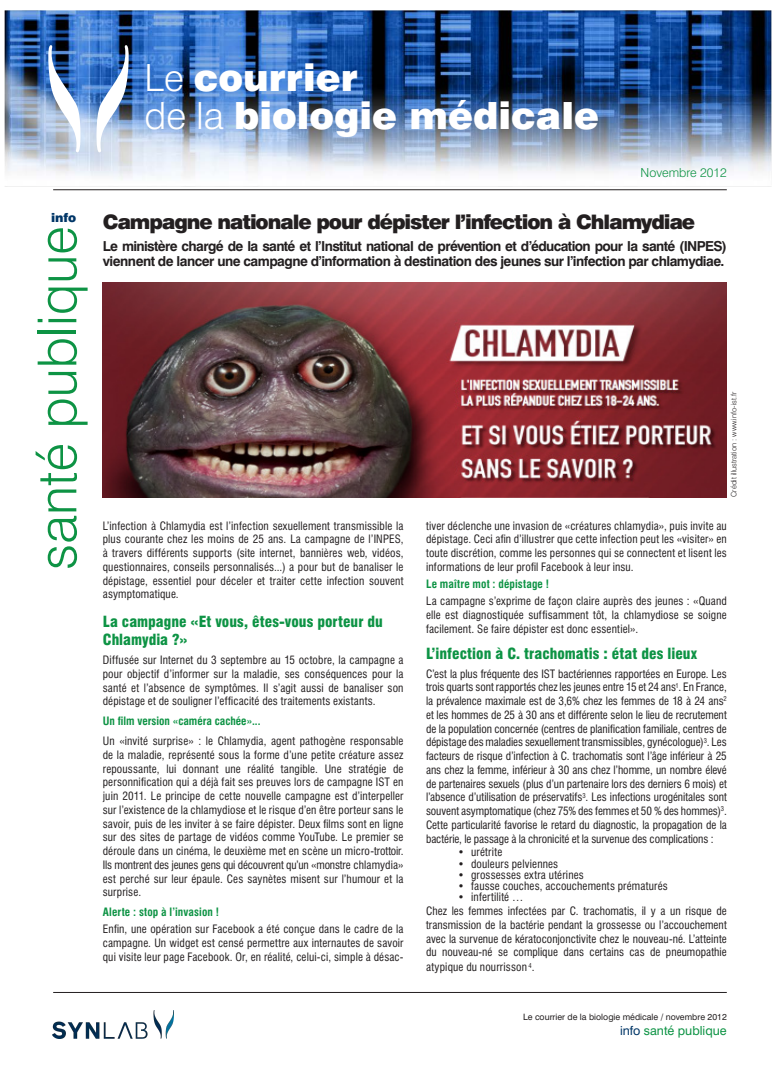
<style>
.page{position:relative;width:780px;height:1088px;background:#fff}
.page>*{position:absolute;margin:0;border:0;box-sizing:border-box;transform-origin:0 0}
.t1{font:300 53.75px "Swiss 721 BT";color:#0d9344}
.t2{font:900 37.5px/37.5px "Swiss 721 BT";color:#fff}
.t3{font:900 20px "Swiss 721 BT";letter-spacing:-.055em;color:#231f20}
.t4{font:900 condensed 15px/18.8px "Swiss 721 BT";color:#0d9344}
.t5{font:700 13.75px/15px "Swiss 721 BT";letter-spacing:-.04em;color:#231f20}
.t6{font:12.5px "Swiss 721 BT";color:#0d9344}
.t7{font:300 12.5px "Swiss 721 BT";color:#0d9344}
.t8{font:900 12.25px "Swiss 721 BT";color:#003667}
.t9{font:condensed 11.25px/13.8px "Swiss 721 BT";letter-spacing:.01em;color:#231f20;text-align:justify}
.t10{font:700 condensed 11.25px "Swiss 721 BT";letter-spacing:.01em;color:#0d9344}
.t11{font:8.75px "Swiss 721 BT";color:#231f20}
.t12{font:300 7.5px "Swiss 721 BT";color:#231f20}
.s1{font-weight:300}
.s2{color:#003667}
</style>
<div class="page">
<img style="left:4px;top:10px;width:768px;height:488px">
<hr style="left:53px;top:992px;width:673px;height:1px;background:#231f20">
<svg style="left:48px;top:45px;width:33px;height:107px"></svg>
<img style="left:96px;top:45px;width:33px;height:107px">
<hr style="left:53px;top:190px;width:673px;height:1px;background:#231f20">
<img style="left:103px;top:283px;width:623px;height:215px">
<img style="left:53px;top:1010px;width:120px;height:28px">
<p class="t8" style="left:51px;top:210px;width:27px">info</p>
<p class="t1" style="left:24px;top:570px;width:346px;rotate:-90deg">santé publique</p>
<p class="t2" style="left:144px;top:59px;width:456px"><span class="s1">Le</span> courrier<br><span class="s1">de la</span> biologie médicale</p>
<p class="t7" style="left:640px;top:165px;width:88px">Novembre 2012</p>
<p class="t3" style="left:103px;top:209px;width:594px">Campagne nationale pour dépister l’infection à Chlamydiae</p>
<p class="t5" style="left:103px;top:239px;width:625px">Le ministère chargé de la santé et l’Institut national de prévention et d’éducation pour la santé (INPES) viennent de lancer une campagne d’information à destination des jeunes sur l’infection par chlamydiae.</p>
<p class="t9" style="left:103px;top:518px;width:302px">L’infection à Chlamydia est l’infection sexuellement transmissible la plus courante chez les moins de 25 ans. La campagne de l’INPES, à travers différents supports (site internet, bannières web, vidéos, questionnaires, conseils personnalisés...) a pour but de banaliser le dépistage, essentiel pour déceler et traiter cette infection souvent asymptomatique.</p>
<p class="t4" style="left:103px;top:612px;width:282px">La campagne «Et vous, êtes-vous porteur du<br>Chlamydia ?»</p>
<p class="t9" style="left:103px;top:653px;width:302px">Diffusée sur Internet du 3 septembre au 15 octobre, la campagne a pour objectif d’informer sur la maladie, ses conséquences pour la santé et l’absence de symptômes. Il s’agit aussi de banaliser son dépistage et de souligner l’efficacité des traitements existants.</p>
<p class="t10" style="left:103px;top:714px;width:159px">Un film version «caméra cachée»...</p>
<p class="t9" style="left:103px;top:734px;width:302px">Un «invité surprise» : le Chlamydia, agent pathogène responsable de la maladie, représenté sous la forme d’une petite créature assez repoussante, lui donnant une réalité tangible. Une stratégie de personnification qui a déjà fait ses preuves lors de campagne IST en juin 2011. Le principe de cette nouvelle campagne est d’interpeller sur l’existence de la chlamydiose et le risque d’en être porteur sans le savoir, puis de les inviter à se faire dépister. Deux films sont en ligne sur des sites de partage de vidéos comme YouTube. Le premier se déroule dans un cinéma, le deuxième met en scène un micro-trottoir.<br>Ils montrent des jeunes gens qui découvrent qu’un «monstre chlamydia» est perché sur leur épaule. Ces saynètes misent sur l’humour et la surprise.</p>
<p class="t10" style="left:103px;top:905px;width:118px">Alerte : stop à l’invasion !</p>
<p class="t9" style="left:103px;top:922px;width:302px">Enfin, une opération sur Facebook a été conçue dans le cadre de la campagne. Un widget est censé permettre aux internautes de savoir qui visite leur page Facebook. Or, en réalité, celui-ci, simple à désac-</p>
<p class="t12" style="left:729px;top:497px;width:106px;rotate:-90deg">Crédit illustration : www.info-ist.fr</p>
<p class="t9" style="left:426px;top:518px;width:302px">tiver déclenche une invasion de «créatures chlamydia», puis invite au dépistage. Ceci afin d’illustrer que cette infection peut les «visiter» en toute discrétion, comme les personnes qui se connectent et lisent les informations de leur profil Facebook à leur insu.</p>
<p class="t10" style="left:426px;top:577px;width:124px">Le maître mot : dépistage !</p>
<p class="t9" style="left:426px;top:594px;width:302px">La campagne s’exprime de façon claire auprès des jeunes : «Quand elle est diagnostiquée suffisamment tôt, la chlamydiose se soigne facilement. Se faire dépister est donc essentiel».</p>
<p class="t4" style="left:426px;top:644px;width:272px">L’infection à C. trachomatis : état des lieux</p>
<p class="t9" style="left:426px;top:666px;width:302px">C’est la plus fréquente des IST bactériennes rapportées en Europe. Les trois quarts sont rapportés chez les jeunes entre 15 et 24 ans<sup>1</sup>. En France, la prévalence maximale est de 3,6% chez les femmes de 18 à 24 ans<sup>2 </sup>et les hommes de 25 à 30 ans et différente selon le lieu de recrutement de la population concernée (centres de planification familiale, centres de dépistage des maladies sexuellement transmissibles, gynécologue)<sup>3</sup>. Les facteurs de risque d’infection à C. trachomatis sont l’âge inférieur à 25 ans chez la femme, inférieur à 30 ans chez l’homme, un nombre élevé de partenaires sexuels (plus d’un partenaire lors des derniers 6 mois) et l’absence d’utilisation de préservatifs<sup>3</sup>. Les infections urogénitales sont souvent asymptomatique (chez 75% des femmes et 50 % des hommes)<sup>3</sup>.<br>Cette particularité favorise le retard du diagnostic, la propagation de la bactérie, le passage à la chronicité et la survenue des complications :</p>
<p class="t9" style="left:458px;top:845px;width:46px">• urétrite</p>
<p class="t9" style="left:458px;top:856px;width:102px">• douleurs pelviennes</p>
<p class="t9" style="left:458px;top:868px;width:127px">• grossesses extra utérines</p>
<p class="t9" style="left:458px;top:879px;width:211px">• fausse couches, accouchements prématurés</p>
<p class="t9" style="left:458px;top:890px;width:67px">• infertilité …</p>
<p class="t9" style="left:426px;top:904px;width:302px">Chez les femmes infectées par C. trachomatis, il y a un risque de transmission de la bactérie pendant la grossesse ou l’accouchement avec la survenue de kératoconjonctivite chez le nouveau-né. L’atteinte du nouveau-né se complique dans certains cas de pneumopathie</p>
<p class="t9" style="left:426px;top:960px;width:110px">atypique du nourrisson <sup>4</sup>.</p>
<p class="t11" style="left:523px;top:1012px;width:205px">Le courrier de la biologie médicale / novembre 2012</p>
<p class="t6" style="left:620px;top:1023px;width:108px"><span class="s2">info</span> santé publique</p>
</div>
